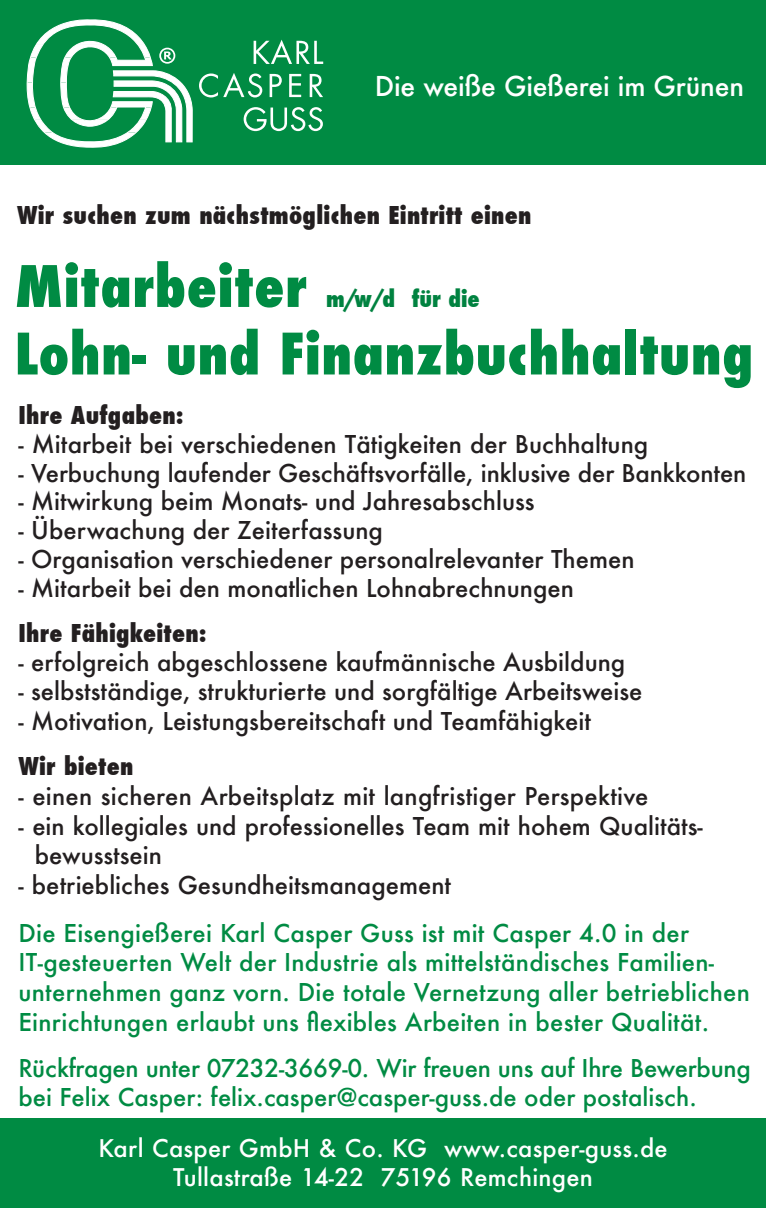
<style>
.page{position:relative;width:766px;height:1208px;background:#fff}
.page>*{position:absolute;margin:0;border:0;box-sizing:border-box;transform-origin:0 0}
.t1{font:800 condensed 55.5px "Futura";letter-spacing:.01em;color:#008b43}
.t2{font:500 26.7px "Futura";letter-spacing:-.005em;color:#fff}
.t3{font:500 24px/28.8px "Futura";color:#231f20}
.t4{font:500 24px/30px "Futura";letter-spacing:.01em;color:#008b43}
.t5{font:800 condensed 24px "Futura";letter-spacing:.01em;color:#231f20}
.t6{font:500 23.7px/28.5px "Futura";letter-spacing:.01em;color:#fff;text-align:center}
.t7{font:800 condensed 22.5px "Futura";color:#008240}
</style>
<div class="page">
<div style="left:0;top:0;width:765px;height:164px;background:#008b43"></div>
<svg style="left:199px;top:73px;width:124px;height:24px"></svg>
<svg style="left:253px;top:40px;width:70px;height:24px"></svg>
<svg style="left:243px;top:107px;width:80px;height:24px"></svg>
<svg style="left:27px;top:19px;width:166px;height:129px"></svg>
<div style="left:0;top:1118px;width:765px;height:90px;background:#008b43"></div>
<p class="t2" style="left:374px;top:68px;width:371px">Die weiße Gießerei im Grünen</p>
<p class="t5" style="left:17px;top:199px;width:515px">Wir suchen zum nächstmöglichen Eintritt einen</p>
<h1 class="t1" style="left:15px;top:248px;width:293px">Mitarbeiter</h1>
<p class="t7" style="left:326px;top:283px;width:155px">m/w/d für die</p>
<h1 class="t1" style="left:15px;top:316px;width:739px">Lohn- und Finanzbuchhaltung</h1>
<p class="t5" style="left:18px;top:398px;width:166px">Ihre Aufgaben:</p>
<p class="t3" style="left:18px;top:429px;width:631px">- Mitarbeit bei verschiedenen Tätigkeiten der Buchhaltung</p>
<p class="t3" style="left:18px;top:458px;width:729px">- Verbuchung laufender Geschäftsvorfälle, inklusive der Bankkonten</p>
<p class="t3" style="left:18px;top:487px;width:517px">- Mitwirkung beim Monats- und Jahresabschluss</p>
<p class="t3" style="left:18px;top:515px;width:366px">- Überwachung der Zeiterfassung</p>
<p class="t3" style="left:18px;top:544px;width:617px">- Organisation verschiedener personalrelevanter Themen</p>
<p class="t3" style="left:18px;top:573px;width:556px">- Mitarbeit bei den monatlichen Lohnabrechnungen</p>
<p class="t5" style="left:18px;top:617px;width:189px">Ihre Fähigkeiten:</p>
<p class="t3" style="left:18px;top:647px;width:608px">- erfolgreich abgeschlossene kaufmännische Ausbildung</p>
<p class="t3" style="left:18px;top:676px;width:625px">- selbstständige, strukturierte und sorgfältige Arbeitsweise</p>
<p class="t3" style="left:18px;top:706px;width:573px">- Motivation, Leistungsbereitschaft und Teamfähigkeit</p>
<p class="t5" style="left:18px;top:750px;width:116px">Wir bieten</p>
<p class="t3" style="left:18px;top:781px;width:631px">- einen sicheren Arbeitsplatz mit langfristiger Perspektive</p>
<p class="t3" style="left:35px;top:811px;width:669px;text-indent:-16px">- ein kollegiales und professionelles Team mit hohem Qualitäts&shy;bewusstsein</p>
<p class="t3" style="left:18px;top:870px;width:434px">- betriebliches Gesundheitsmanagement</p>
<p class="t4" style="left:18px;top:917px;width:732px">Die Eisengießerei Karl Casper Guss ist mit Casper 4.0 in der IT-gesteuerten Welt der Industrie als mittelständisches Familien&shy;unternehmen ganz vorn. Die totale Vernetzung aller betrieblichen Einrichtungen erlaubt uns flexibles Arbeiten in bester Qualität.</p>
<p class="t4" style="left:18px;top:1052px;width:733px">Rückfragen unter 07232-3669-0. Wir freuen uns auf Ihre Bewerbung bei Felix Casper: felix.casper@casper-guss.de oder postalisch.</p>
<p class="t6" style="left:98px;top:1134px;width:570px">Karl Casper GmbH &amp; Co. KG www.casper-guss.de<br>Tullastraße 14-22 75196 Remchingen</p>
</div>
